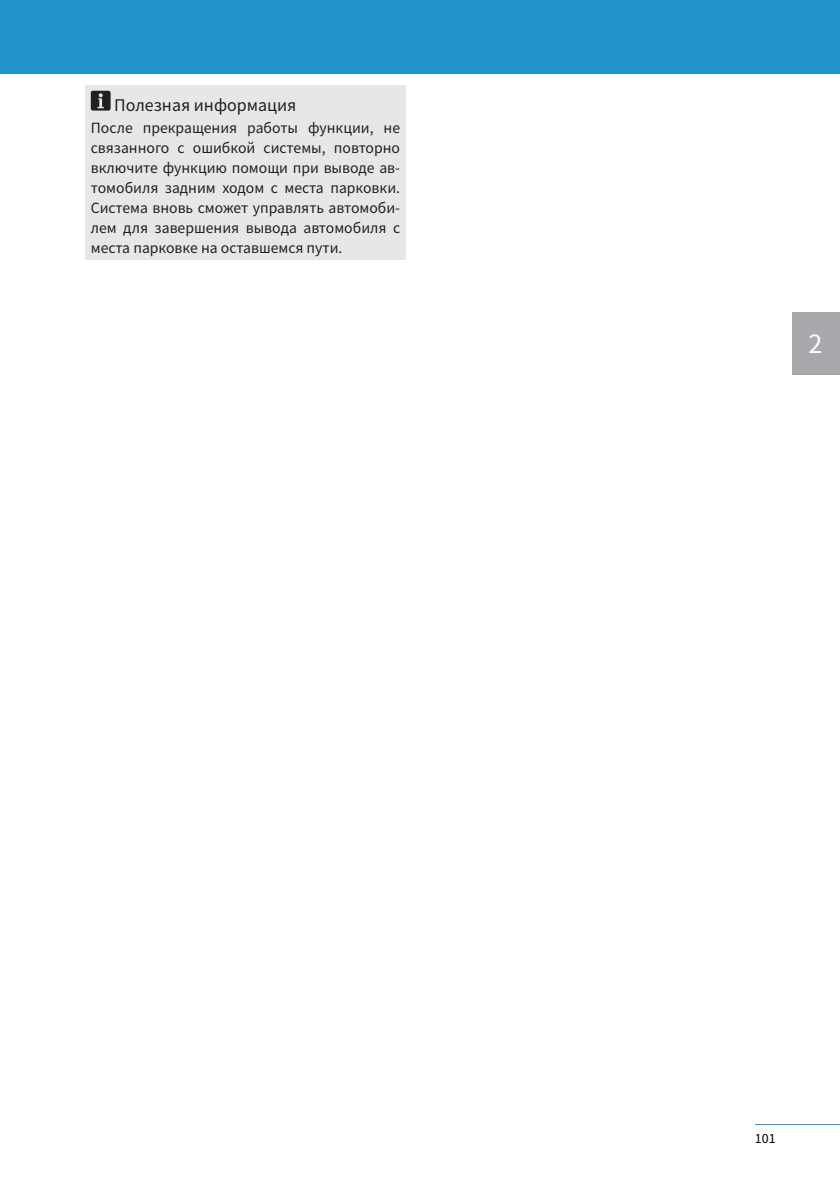
<style>
.page{position:relative;width:840px;height:1191px;background:#fff}
.page>*{position:absolute;margin:0;border:0;box-sizing:border-box;transform-origin:0 0}
.t1{font:25px "Source Han Sans CN";color:#fff}
.warn_header_black{font:16px "Source Han Sans CN";color:#231f20}
.text_egal{font:14px/20px "Source Han Sans CN";color:#231f20}
.t2{font:14px "Source Sans Pro";color:#000}
</style>
<div class="page">
<hr style="left:755px;top:1124px;width:84px;height:1px;background:#2593cb">
<div style="left:0;top:0;width:839px;height:74px;background:#2593cb"></div>
<div style="left:792px;top:312px;width:47px;height:62px;background:#a8a9ad"></div>
<div style="left:85px;top:85px;width:320px;height:174px;background:#e6e7e9"></div>
<svg style="left:91px;top:91px;width:19px;height:20px"></svg>
<p class="warn_header_black" style="left:114px;top:96px;width:183px">Полезная информация</p>
<p class="text_egal" style="left:91px;top:119px;width:310px">После прекращения работы функции, не связанного с ошибкой системы, повторно включите функцию помощи при выводе ав&shy;томобиля задним ходом с места парковки.<br>Система вновь сможет управлять автомоби&shy;лем для завершения вывода автомобиля с места парковке на оставшемся пути.</p>
<h1 class="t1" style="left:808px;top:330px;width:15px">2</h1>
<p class="t2" style="left:754px;top:1129px;width:22px">101</p>
</div>
